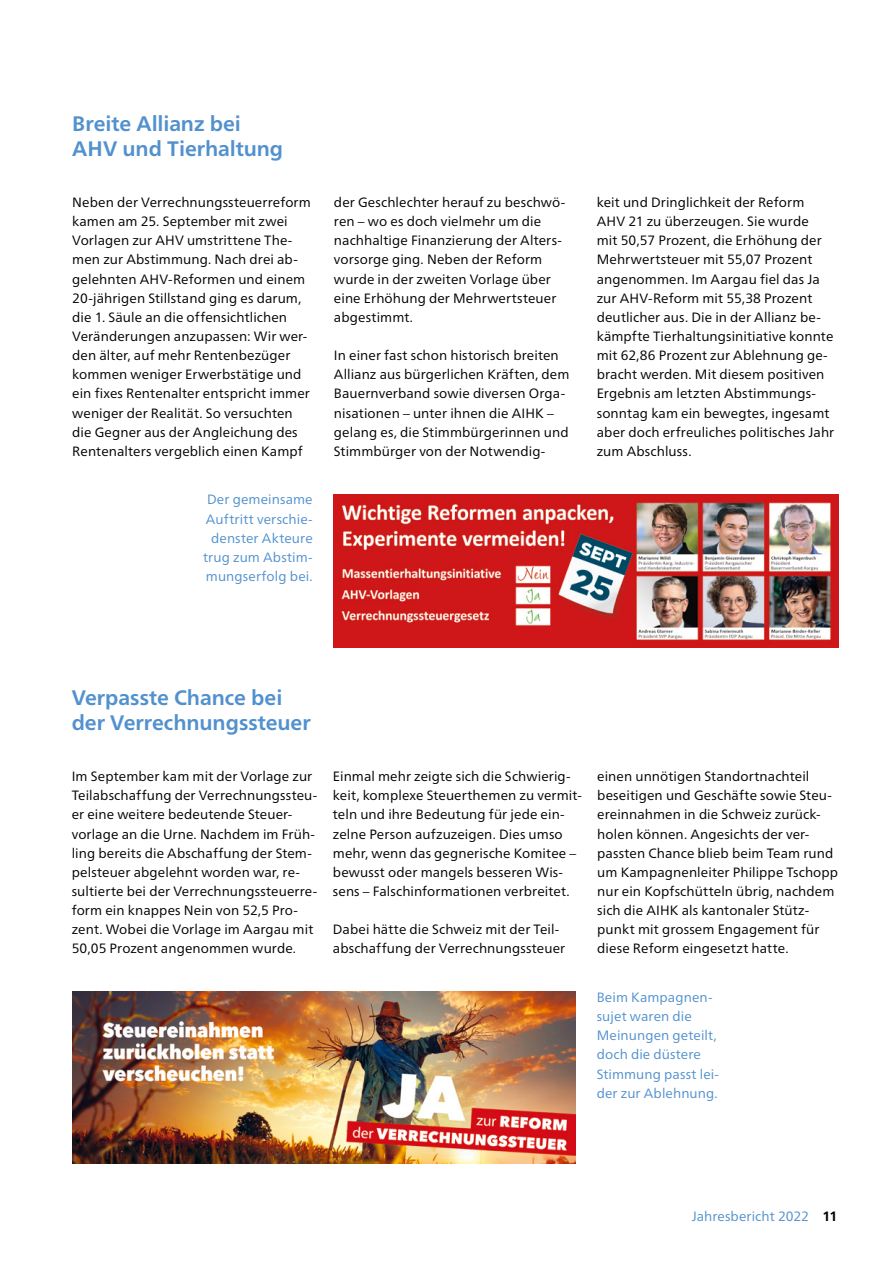
<style>
.page{position:relative;width:893px;height:1263px;background:#fff}
.page>*{position:absolute;margin:0;border:0;box-sizing:border-box;transform-origin:0 0}
.t1{font:700 21px/25.5px "Frutiger Neue LT Pro";color:#5291ce}
.t2{font:13.5px/19.2px "Frutiger Neue LT Pro";letter-spacing:.01em;color:#000}
.t3{font:13.5px/19.2px "Frutiger Neue LT Pro";letter-spacing:.01em;color:#5291ce}
.s1{font-weight:700;color:#000}
</style>
<div class="page">
<img style="left:334px;top:494px;width:504px;height:153px">
<img style="left:72px;top:992px;width:504px;height:172px">
<h1 class="t1" style="left:72px;top:110px;width:212px">Breite Allianz bei<br>AHV und Tierhaltung</h1>
<p class="t2" style="left:72px;top:193px;width:240px">Neben der Verrechnungssteuerreform kamen am 25. September mit zwei Vorlagen zur AHV umstrittene The&shy;men zur Abstimmung. Nach drei ab&shy;gelehnten AHV-Reformen und einem 20-jährigen Stillstand ging es darum, die 1. Säule an die offensichtlichen Veränderungen anzupassen: Wir wer&shy;den älter, auf mehr Rentenbezüger kommen weniger Erwerbstätige und ein fixes Rentenalter entspricht immer weniger der Realität. So versuchten die Gegner aus der Angleichung des Rentenalters vergeblich einen Kampf</p>
<p class="t2" style="left:334px;top:193px;width:233px">der Geschlechter herauf zu beschwö&shy;ren – wo es doch vielmehr um die nachhaltige Finanzierung der Alters&shy;vorsorge ging. Neben der Reform wurde in der zweiten Vorlage über eine Erhöhung der Mehrwertsteuer abgestimmt.</p>
<p class="t2" style="left:334px;top:346px;width:237px">In einer fast schon historisch breiten Allianz aus bürgerlichen Kräften, dem Bauernverband sowie diversen Orga&shy;nisationen – unter ihnen die AIHK – gelang es, die Stimmbürgerinnen und Stimmbürger von der Notwendig-</p>
<p class="t3" style="left:203px;top:490px;width:111px;text-align:center">Der gemeinsame<br>Auftritt verschie&shy;denster Akteure trug zum Abstim&shy;mungserfolg bei.</p>
<p class="t2" style="left:597px;top:193px;width:239px">keit und Dringlichkeit der Reform AHV 21 zu überzeugen. Sie wurde<br>mit 50,57 Prozent, die Erhöhung der Mehrwertsteuer mit 55,07 Prozent angenommen. Im Aargau fiel das Ja zur AHV-Reform mit 55,38 Prozent deutlicher aus. Die in der Allianz be&shy;kämpfte Tierhaltungsinitiative konnte mit 62,86 Prozent zur Ablehnung ge&shy;bracht werden. Mit diesem positiven Ergebnis am letzten Abstimmungs&shy;sonntag kam ein bewegtes, ingesamt aber doch erfreuliches politisches Jahr zum Abschluss.</p>
<h1 class="t1" style="left:72px;top:685px;width:240px">Verpasste Chance bei der Verrechnungssteuer</h1>
<p class="t2" style="left:72px;top:767px;width:247px">Im September kam mit der Vorlage zur Teilabschaffung der Verrechnungssteu&shy;er eine weitere bedeutende Steuer&shy;vorlage an die Urne. Nachdem im Früh&shy;ling bereits die Abschaffung der Stem&shy;pelsteuer abgelehnt worden war, re&shy;sultierte bei der Verrechnungssteuerre&shy;form ein knappes Nein von 52,5 Pro&shy;zent. Wobei die Vorlage im Aargau mit 50,05 Prozent angenommen wurde.</p>
<p class="t2" style="left:333px;top:767px;width:250px">Einmal mehr zeigte sich die Schwierig&shy;keit, komplexe Steuerthemen zu vermit&shy;teln und ihre Bedeutung für jede ein&shy;zelne Person aufzuzeigen. Dies umso mehr, wenn das gegnerische Komitee – bewusst oder mangels besseren Wis&shy;sens – Falschinformationen verbreitet.</p>
<p class="t2" style="left:333px;top:920px;width:234px">Dabei hätte die Schweiz mit der Teil&shy;abschaffung der Verrechnungssteuer</p>
<p class="t2" style="left:597px;top:767px;width:242px">einen unnötigen Standortnachteil beseitigen und Geschäfte sowie Steu&shy;ereinnahmen in die Schweiz zurück&shy;holen können. Angesichts der ver&shy;passten Chance blieb beim Team rund um Kampagnenleiter Philippe Tschopp nur ein Kopfschütteln übrig, nachdem sich die AIHK als kantonaler Stütz&shy;punkt mit grossem Engagement für diese Reform eingesetzt hatte.</p>
<p class="t3" style="left:597px;top:988px;width:124px">Beim Kampagnen&shy;sujet waren die<br>Meinungen geteilt, doch die düstere<br>Stimmung passt lei&shy;der zur Ablehnung.</p>
<p class="t3" style="left:692px;top:1207px;width:148px">Jahresbericht 2022 <span class="s1">11</span></p>
</div>
